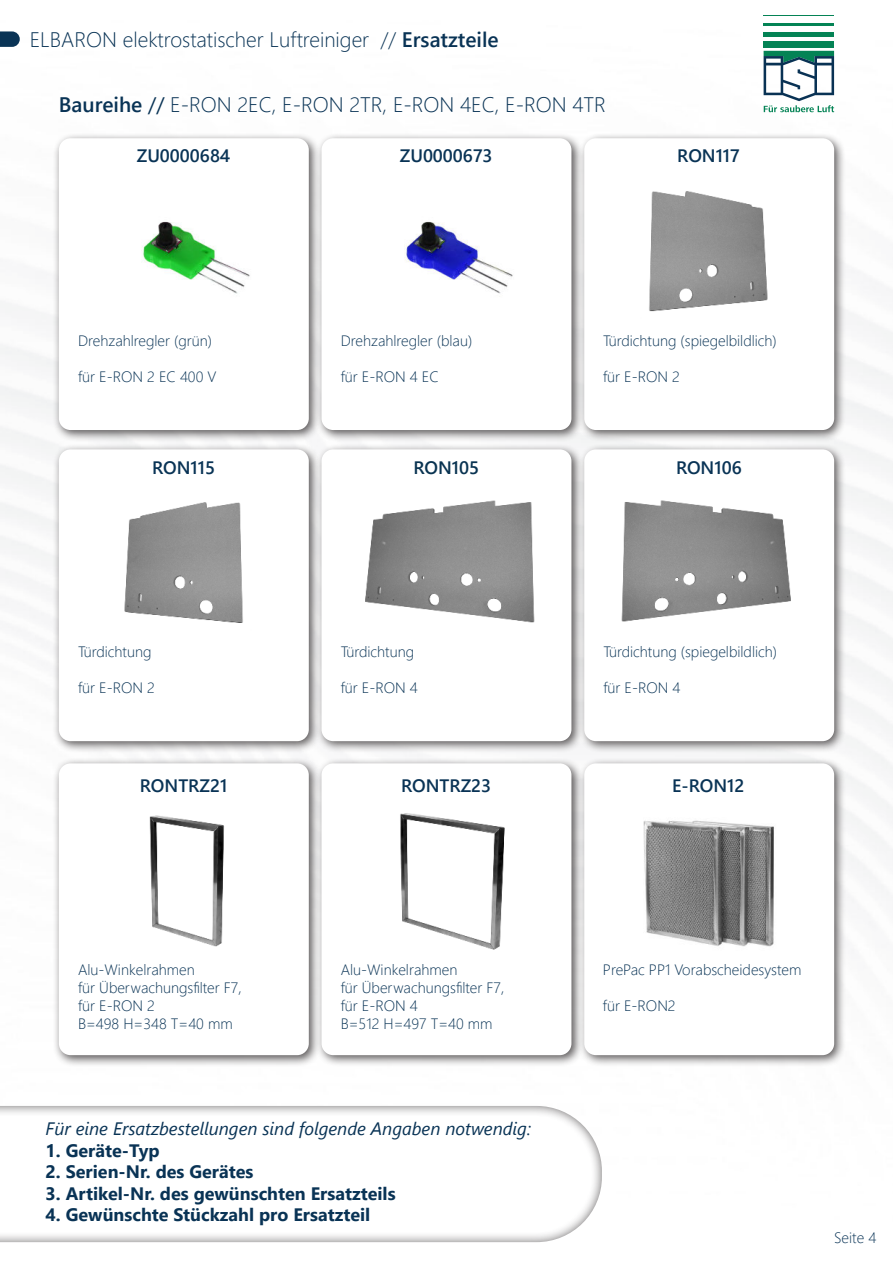
<style>
.page{position:relative;width:893px;height:1263px;background:#fff}
.page>*{position:absolute;margin:0;border:0;box-sizing:border-box;transform-origin:0 0}
.t1{font:300 21px "Segoe UI";color:#093355}
.t2{font:700 18px "Segoe UI";color:#093355}
.t3{font:600 18px "Segoe UI";color:#093355}
.t4{font:italic 18px "Segoe UI";color:#093355}
.t5{font:600 18px "Segoe UI";color:#093351}
.t6{font:300 15px/18px "Segoe UI";color:#093355}
.s1{font-weight:600}
.s2{font-weight:400}
</style>
<div class="page">
<img style="left:0;top:15px;width:893px;height:887px">
<hr style="left:764px;top:15px;width:70px;height:1px;background:#048355">
<hr style="left:764px;top:23px;width:70px;height:3px;background:#048355">
<hr style="left:764px;top:33px;width:70px;height:4px;background:#048355">
<div style="left:764px;top:41px;width:70px;height:7px;background:#048355"></div>
<svg style="left:764px;top:51px;width:70px;height:61px"></svg>
<div style="left:53px;top:132px;width:268px;height:310px;background:#231f20;opacity:.75"></div>
<div style="left:59px;top:138px;width:250px;height:292px;background:#fff;border-radius:12px"></div>
<div style="left:316px;top:132px;width:267px;height:310px;background:#231f20;opacity:.75"></div>
<div style="left:322px;top:138px;width:249px;height:292px;background:#fff;border-radius:12px"></div>
<div style="left:578px;top:132px;width:268px;height:310px;background:#231f20;opacity:.75"></div>
<div style="left:584px;top:138px;width:250px;height:292px;background:#fff;border-radius:12px"></div>
<div style="left:53px;top:443px;width:268px;height:310px;background:#231f20;opacity:.75"></div>
<div style="left:59px;top:449px;width:250px;height:292px;background:#fff;border-radius:12px"></div>
<div style="left:316px;top:443px;width:267px;height:310px;background:#231f20;opacity:.75"></div>
<div style="left:322px;top:449px;width:249px;height:292px;background:#fff;border-radius:12px"></div>
<div style="left:578px;top:443px;width:268px;height:310px;background:#231f20;opacity:.75"></div>
<div style="left:584px;top:449px;width:250px;height:292px;background:#fff;border-radius:12px"></div>
<div style="left:53px;top:757px;width:268px;height:310px;background:#231f20;opacity:.75"></div>
<div style="left:59px;top:763px;width:250px;height:292px;background:#fff;border-radius:12px"></div>
<img style="left:365px;top:500px;width:170px;height:123px">
<img style="left:621px;top:500px;width:170px;height:122px">
<div style="left:316px;top:757px;width:267px;height:310px;background:#231f20;opacity:.75"></div>
<div style="left:322px;top:763px;width:249px;height:292px;background:#fff;border-radius:12px"></div>
<div style="left:578px;top:757px;width:268px;height:310px;background:#231f20;opacity:.75"></div>
<div style="left:584px;top:763px;width:250px;height:292px;background:#fff;border-radius:12px"></div>
<svg style="left:0;top:31px;width:20px;height:16px"></svg>
<img style="left:149px;top:815px;width:75px;height:132px">
<img style="left:400px;top:813px;width:105px;height:137px">
<img style="left:643px;top:820px;width:131px;height:127px">
<svg style="left:0;top:1106px;width:602px;height:137px"></svg>
<img style="left:124px;top:502px;width:119px;height:121px">
<img style="left:649px;top:191px;width:119px;height:121px">
<img style="left:404px;top:221px;width:109px;height:73px">
<img style="left:141px;top:221px;width:109px;height:73px">
<h1 class="t1" style="left:30px;top:31px;width:470px">ELBARON elektrostatischer Luftreiniger // <span class="s1">Ersatzteile</span></h1>
<h1 class="t1" style="left:59px;top:96px;width:549px"><span class="s1">Baureihe</span> <span class="s2">//</span> E-RON 2EC, E-RON 2TR, E-RON 4EC, E-RON 4TR</h1>
<p class="t3" style="left:137px;top:149px;width:95px">ZU0000684</p>
<p class="t3" style="left:400px;top:149px;width:94px">ZU0000673</p>
<p class="t3" style="left:677px;top:149px;width:64px">RON117</p>
<p class="t6" style="left:78px;top:333px;width:136px">Drehzahlregler (grün)</p>
<p class="t6" style="left:78px;top:369px;width:140px">für E-RON 2 EC 400 V</p>
<p class="t3" style="left:152px;top:460px;width:64px">RON115</p>
<p class="t6" style="left:78px;top:644px;width:75px">Türdichtung</p>
<p class="t6" style="left:78px;top:680px;width:78px">für E-RON 2</p>
<p class="t3" style="left:140px;top:779px;width:89px">RONTRZ21</p>
<p class="t6" style="left:78px;top:959px;width:165px">Alu-Winkelrahmen<br>für Überwachungsfilter F7, für E-RON 2<br>B=498 H=348 T=40 mm</p>
<p class="t6" style="left:341px;top:333px;width:133px">Drehzahlregler (blau)</p>
<p class="t6" style="left:341px;top:369px;width:100px">für E-RON 4 EC</p>
<p class="t5" style="left:413px;top:460px;width:67px">RON105</p>
<p class="t6" style="left:341px;top:644px;width:75px">Türdichtung</p>
<p class="t6" style="left:341px;top:680px;width:79px">für E-RON 4</p>
<p class="t3" style="left:401px;top:779px;width:92px">RONTRZ23</p>
<p class="t6" style="left:341px;top:959px;width:165px">Alu-Winkelrahmen<br>für Überwachungsfilter F7, für E-RON 4<br>B=512 H=497 T=40 mm</p>
<p class="t4" style="left:46px;top:1121px;width:487px">Für eine Ersatzbestellungen sind folgende Angaben notwendig:</p>
<p class="t2" style="left:46px;top:1143px;width:116px">1. Geräte-Typ</p>
<p class="t2" style="left:46px;top:1165px;width:209px">2. Serien-Nr. des Gerätes</p>
<p class="t2" style="left:46px;top:1186px;width:351px">3. Artikel-Nr. des gewünschten Ersatzteils</p>
<p class="t2" style="left:46px;top:1208px;width:326px">4. Gewünschte Stückzahl pro Ersatzteil</p>
<p class="t6" style="left:603px;top:333px;width:175px">Türdichtung (spiegelbildlich)</p>
<p class="t6" style="left:603px;top:369px;width:78px">für E-RON 2</p>
<p class="t3" style="left:676px;top:460px;width:67px">RON106</p>
<p class="t6" style="left:603px;top:644px;width:175px">Türdichtung (spiegelbildlich)</p>
<p class="t6" style="left:603px;top:680px;width:79px">für E-RON 4</p>
<p class="t3" style="left:672px;top:779px;width:74px">E-RON12</p>
<p class="t6" style="left:603px;top:959px;width:200px">PrePac PP1 Vorabscheidesystem</p>
<p class="t6" style="left:603px;top:998px;width:74px">für E-RON2</p>
<p class="t6" style="left:834px;top:1230px;width:44px">Seite 4</p>
</div>
